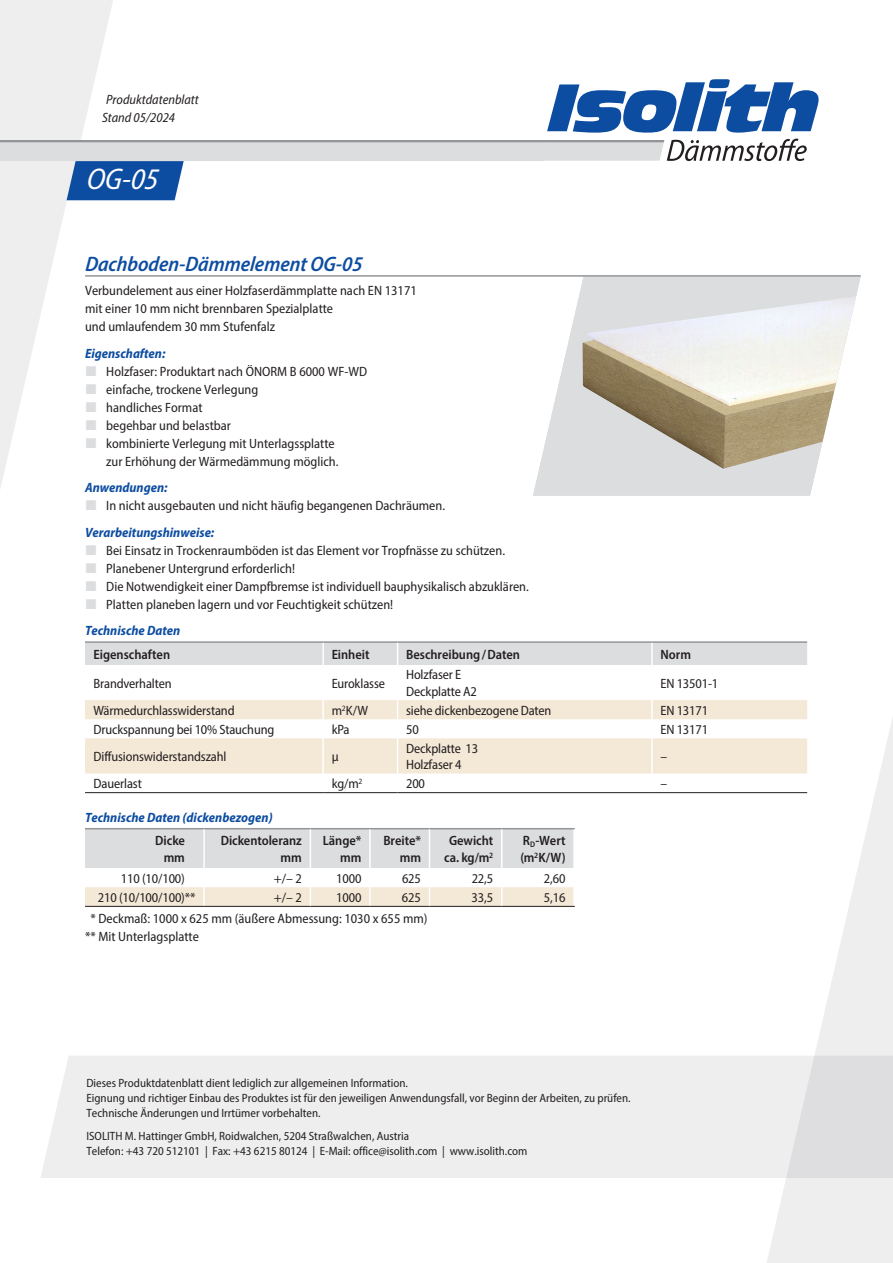
<style>
.page{position:relative;width:893px;height:1263px;background:#fff}
.page>*{position:absolute;margin:0;border:0;box-sizing:border-box;transform-origin:0 0}
.t1{font:italic semi-condensed 30px "Myriad Pro";color:#fff}
.t2{font:italic 600 semi-condensed 21px "Myriad Pro";color:#0d4da1}
.t3{font:semi-condensed 13.5px/18px "Myriad Pro";color:#231f20}
.t4{font:600 semi-condensed 13.5px/16.5px "Myriad Pro";letter-spacing:-.005em;color:#231f20;text-align:right}
.t5{font:italic 700 semi-condensed 13.5px "Myriad Pro";color:#0d4da1}
.t6{font:italic semi-condensed 13.5px/18px "Myriad Pro";color:#231f20}
.t7{font:semi-condensed 12px/15px "Myriad Pro";color:#231f20}
.s1{color:#fff}
</style>
<div class="page">
<svg style="left:762px;top:641px;width:131px;height:622px"></svg>
<svg style="left:0;top:0;width:123px;height:488px"></svg>
<svg style="left:41px;top:1056px;width:852px;height:122px;fill:#eeeeef"></svg>
<svg style="left:533px;top:277px;width:328px;height:219px;fill:#dcdddf"></svg>
<img style="left:583px;top:296px;width:273px;height:173px">
<hr style="left:85px;top:275px;width:776px;height:2px;background:#939598">
<svg style="left:85px;top:665px;width:722px;height:127px"></svg>
<svg style="left:85px;top:700px;width:722px;height:73px;fill:#f4e8d7"></svg>
<hr style="left:85px;top:641px;width:238px;height:2px;background:#939598">
<hr style="left:323px;top:641px;width:75px;height:2px;background:#939598">
<hr style="left:398px;top:641px;width:254px;height:2px;background:#939598">
<hr style="left:652px;top:641px;width:155px;height:2px;background:#939598">
<div style="left:85px;top:642px;width:722px;height:23px;background:#dcdddf"></div>
<hr style="left:651px;top:643px;width:2px;height:22px;background:#fff">
<hr style="left:322px;top:665px;width:2px;height:35px;background:#fff">
<hr style="left:397px;top:665px;width:1px;height:35px;background:#fff">
<hr style="left:651px;top:665px;width:2px;height:35px;background:#fff">
<svg style="left:322px;top:700px;width:2px;height:38px"></svg>
<svg style="left:397px;top:700px;width:1px;height:38px"></svg>
<svg style="left:651px;top:700px;width:2px;height:38px"></svg>
<hr style="left:322px;top:738px;width:2px;height:35px;background:#fff">
<hr style="left:397px;top:738px;width:1px;height:35px;background:#fff">
<hr style="left:651px;top:738px;width:2px;height:35px;background:#fff">
<svg style="left:322px;top:773px;width:2px;height:19px"></svg>
<svg style="left:397px;top:773px;width:1px;height:19px"></svg>
<svg style="left:651px;top:773px;width:2px;height:19px"></svg>
<hr style="left:85px;top:792px;width:238px;height:1px;background:#231f20">
<hr style="left:323px;top:792px;width:75px;height:1px;background:#231f20">
<hr style="left:398px;top:792px;width:254px;height:1px;background:#231f20">
<hr style="left:652px;top:792px;width:155px;height:1px;background:#231f20">
<hr style="left:85px;top:828px;width:119px;height:1px;background:#939598">
<hr style="left:204px;top:828px;width:106px;height:1px;background:#939598">
<hr style="left:310px;top:828px;width:60px;height:1px;background:#939598">
<hr style="left:370px;top:828px;width:59px;height:1px;background:#939598">
<hr style="left:429px;top:828px;width:73px;height:1px;background:#939598">
<hr style="left:502px;top:828px;width:73px;height:1px;background:#939598">
<svg style="left:85px;top:829px;width:490px;height:77px"></svg>
<hr style="left:85px;top:906px;width:119px;height:1px;background:#231f20">
<hr style="left:204px;top:906px;width:106px;height:1px;background:#231f20">
<hr style="left:310px;top:906px;width:60px;height:1px;background:#231f20">
<hr style="left:370px;top:906px;width:59px;height:1px;background:#231f20">
<hr style="left:429px;top:906px;width:73px;height:1px;background:#231f20">
<hr style="left:502px;top:906px;width:73px;height:1px;background:#231f20">
<hr style="left:501px;top:829px;width:1px;height:39px;background:#fff">
<svg style="left:547px;top:79px;width:272px;height:54px"></svg>
<svg style="left:0;top:139px;width:807px;height:61px"></svg>
<svg style="left:86px;top:366px;width:10px;height:10px"></svg>
<svg style="left:86px;top:384px;width:10px;height:10px"></svg>
<svg style="left:86px;top:402px;width:10px;height:10px"></svg>
<svg style="left:86px;top:420px;width:10px;height:10px"></svg>
<svg style="left:86px;top:438px;width:10px;height:10px"></svg>
<p class="t6" style="left:102px;top:90px;width:98px;text-indent:4px">Produktdatenblatt<br>Stand 05/2024</p>
<h1 class="t1" style="left:86px;top:161px;width:76px">OG-05</h1>
<h2 class="t2" style="left:85px;top:251px;width:280px">Dachboden-Dämmelement OG-05</h2>
<p class="t3" style="left:85px;top:282px;width:333px">Verbundelement aus einer Holzfaserdämmplatte nach EN 13171 mit einer 10 mm nicht brennbaren Spezialplatte<br>und umlaufendem 30 mm Stufenfalz</p>
<p class="t5" style="left:85px;top:345px;width:82px">Eigenschaften:</p>
<p class="t3" style="left:106px;top:362px;width:262px">Holzfaser: Produktart nach ÖNORM B 6000 WF-WD einfache, trockene Verlegung<br>handliches Format<br>begehbar und belastbar<br>kombinierte Verlegung mit Unterlagssplatte<br>zur Erhöhung der Wärmedämmung möglich.</p>
<p class="t5" style="left:85px;top:479px;width:84px">Anwendungen:</p>
<p class="t3" style="left:106px;top:497px;width:340px">In nicht ausgebauten und nicht häufig begangenen Dachräumen.</p>
<p class="t5" style="left:85px;top:524px;width:131px">Verarbeitungshinweise:</p>
<p class="t3" style="left:106px;top:541px;width:424px">Bei Einsatz in Trockenraumböden ist das Element vor Tropfnässe zu schützen.<br>Planebener Untergrund erforderlich!<br>Die Notwendigkeit einer Dampfbremse ist individuell bauphysikalisch abzuklären.<br>Platten planeben lagern und vor Feuchtigkeit schützen!</p>
<p class="t5" style="left:85px;top:622px;width:97px">Technische Daten</p>
<p class="t4" style="left:94px;top:645px;width:78px">Eigenschaften</p>
<p class="t4" style="left:332px;top:645px;width:39px">Einheit</p>
<p class="t4" style="left:406px;top:645px;width:115px">Beschreibung/Daten</p>
<p class="t4" style="left:660px;top:645px;width:32px">Norm</p>
<p class="t3" style="left:94px;top:674px;width:80px">Brandverhalten</p>
<p class="t3" style="left:332px;top:674px;width:55px">Euroklasse</p>
<p class="t3" style="left:406px;top:666px;width:72px;line-height:16.5px">Holzfaser E<br>Deckplatte A2</p>
<p class="t3" style="left:660px;top:674px;width:59px">EN 13501-1</p>
<p class="t3" style="left:94px;top:701px;width:143px">Wärmedurchlasswiderstand</p>
<p class="t3" style="left:332px;top:701px;width:38px">m<sup>2</sup>K/W</p>
<p class="t3" style="left:406px;top:701px;width:147px">siehe dickenbezogene Daten</p>
<p class="t3" style="left:660px;top:701px;width:49px">EN 13171</p>
<p class="t3" style="left:94px;top:720px;width:182px">Druckspannung bei 10% Stauchung</p>
<p class="t3" style="left:332px;top:720px;width:19px">kPa</p>
<p class="t3" style="left:406px;top:720px;width:14px">50</p>
<p class="t3" style="left:660px;top:720px;width:49px">EN 13171</p>
<p class="t3" style="left:94px;top:747px;width:134px">Diffusionswiderstandszahl</p>
<p class="t3" style="left:332px;top:747px;width:8px">μ</p>
<p class="t3" style="left:406px;top:740px;width:74px;line-height:16.5px">Deckplatte 13<br>Holzfaser 4</p>
<p class="t3" style="left:660px;top:747px;width:8px">–</p>
<p class="t3" style="left:94px;top:774px;width:50px">Dauerlast</p>
<p class="t3" style="left:332px;top:774px;width:32px">kg/m<sup>2</sup></p>
<p class="t3" style="left:406px;top:774px;width:20px">200</p>
<p class="t3" style="left:660px;top:774px;width:8px">–</p>
<p class="t5" style="left:85px;top:809px;width:189px">Technische Daten (dickenbezogen)</p>
<p class="t4" style="left:155px;top:832px;width:31px">Dicke mm</p>
<p class="t4" style="left:221px;top:832px;width:83px">Dickentoleranz mm</p>
<p class="t4" style="left:323px;top:832px;width:40px">Länge* mm</p>
<p class="t4" style="left:383px;top:832px;width:39px">Breite* mm</p>
<p class="t4" style="left:444px;top:832px;width:50px;text-align:center">Gewicht ca. kg/m<sup>2</sup></p>
<p class="t4" style="left:520px;top:832px;width:47px;text-align:left">R<sub>D</sub>-Wert (m<sup>2</sup>K/W)</p>
<p class="t3" style="left:121px;top:869px;width:65px">110 (10/100)</p>
<p class="t3" style="left:274px;top:869px;width:30px">+/– 2</p>
<p class="t3" style="left:336px;top:869px;width:27px">1000</p>
<p class="t3" style="left:402px;top:869px;width:20px">625</p>
<p class="t3" style="left:472px;top:869px;width:23px">22,5</p>
<p class="t3" style="left:544px;top:869px;width:23px">2,60</p>
<p class="t3" style="left:98px;top:888px;width:99px">210 (10/100/100)**</p>
<p class="t3" style="left:274px;top:888px;width:30px">+/– 2</p>
<p class="t3" style="left:336px;top:888px;width:27px">1000</p>
<p class="t3" style="left:402px;top:888px;width:20px">625</p>
<p class="t3" style="left:472px;top:888px;width:23px">33,5</p>
<p class="t3" style="left:544px;top:888px;width:23px">5,16</p>
<p class="t3" style="left:85px;top:909px;width:344px"><span class="s1">*</span>* Deckmaß: 1000 x 625 mm (äußere Abmessung: 1030 x 655 mm) ** Mit Unterlagsplatte</p>
<p class="t7" style="left:86px;top:1075px;width:546px">Dieses Produktdatenblatt dient lediglich zur allgemeinen Information.<br>Eignung und richtiger Einbau des Produktes ist für den jeweiligen Anwendungsfall, vor Beginn der Arbeiten, zu prüfen.<br>Technische Änderungen und Irrtümer vorbehalten.</p>
<p class="t7" style="left:86px;top:1128px;width:442px">ISOLITH M. Hattinger GmbH, Roidwalchen, 5204 Straßwalchen, Austria<br>Telefon: +43 720 512101 | Fax: +43 6215 80124 | E-Mail: office@isolith.com | www.isolith.com</p>
</div>
